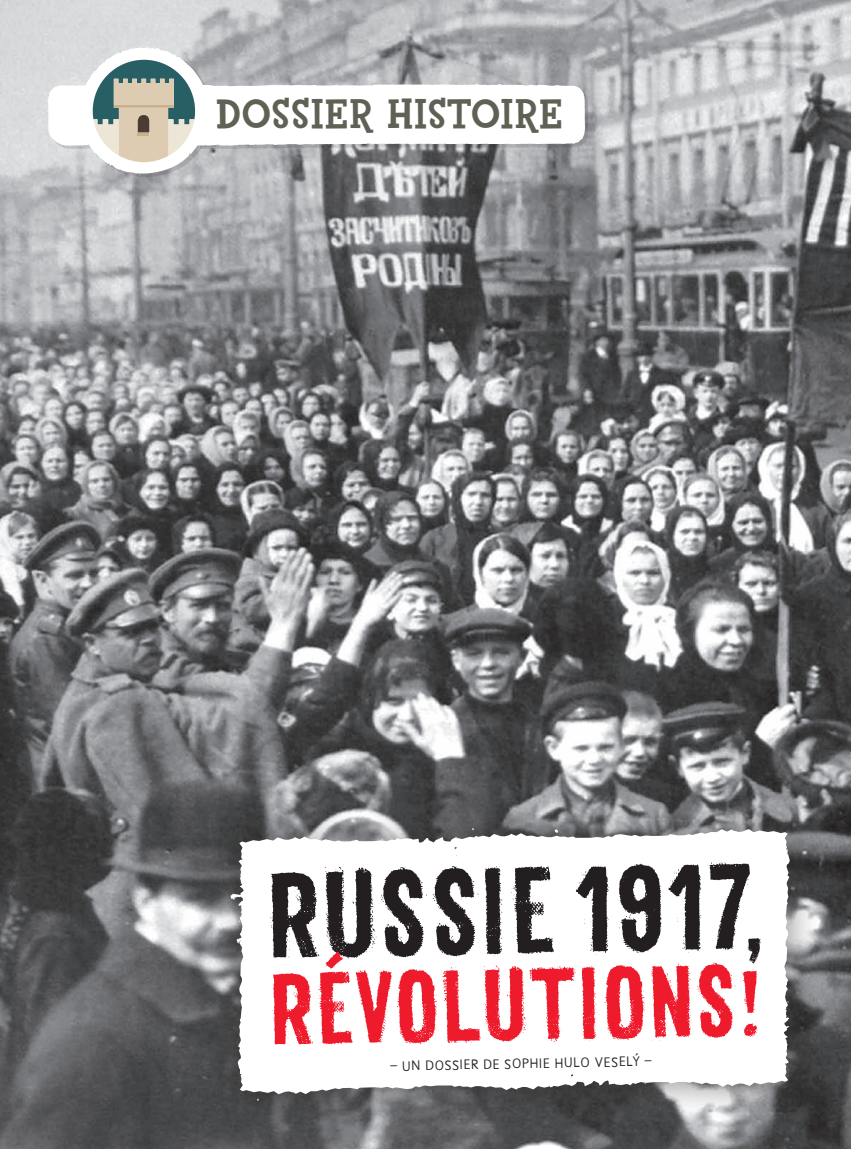
<style>
.page{position:relative;width:851px;height:1149px;background:#fff}
.page>*{position:absolute;margin:0;border:0;box-sizing:border-box;transform-origin:0 0}
.Txt_courant{font:117.15px "Canvas 3 D Sans";color:#231f20}
.Txt_courant-2{font:97.65px "Canvas 3 D Sans";color:#ee1b2d}
.Titre_rubrique{font:800 42px "Fink";letter-spacing:.035em;color:#5e6154}
.Légende{font:13.5px "Sassoon Sans";color:#231f20}
.s1{font-size:75.9px}
.s2{font-size:87.9px}
</style>
<div class="page">
<img style="left:0;top:0;width:850px;height:1148px">
<div style="left:198px;top:795px;width:619px;height:328px;background:#231f20;opacity:.5"></div>
<svg style="left:230px;top:827px;width:559px;height:273px"></svg>
<div style="left:51px;top:50px;width:165px;height:127px;background:#231f20;opacity:.15"></div>
<svg style="left:48px;top:47px;width:538px;height:126px"></svg>
<p class="Titre_rubrique" style="left:216px;top:88px;width:347px">DOSSIER HISTOIRE</p>
<p class="Txt_courant" style="left:266px;top:842px;width:504px;rotate:-1deg">Russie 1917<span class="s1">,</span></p>
<p class="Txt_courant-2" style="left:268px;top:948px;width:503px;rotate:-1deg">Révolutions<span class="s2">!</span></p>
<p class="Légende" style="left:390px;top:1057px;width:263px;rotate:-1deg">– UN DOSSIER DE SOPHIE HULO VESELÝ –</p>
</div>
